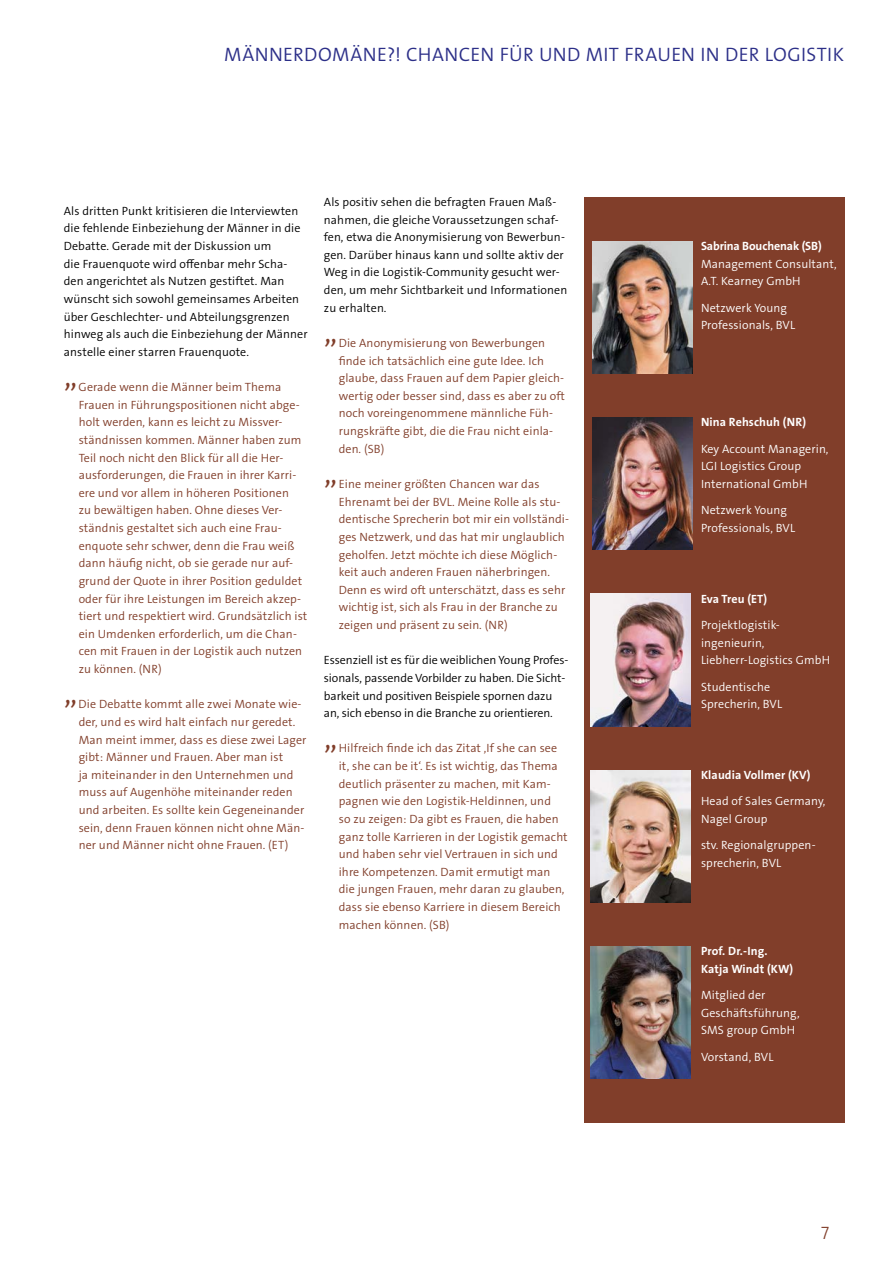
<style>
.page{position:relative;width:893px;height:1263px;background:#fff}
.page>*{position:absolute;margin:0;border:0;box-sizing:border-box;transform-origin:0 0}
.Norm_8_Zitat{font:33px "The Sans LP4 Se Lig";color:#813e2a}
.t1{font:19.5px "The Sans LP4 Se Lig";letter-spacing:.015em;color:#2c2f88}
.t2{font:18px "The Sans LP3 Lig";color:#813e2a}
.Norm_8_Zitat-2{font:12px/17.7px "The Sans LP4 Se Lig";letter-spacing:.01em;color:#813e2a}
.Norm_8_Text{font:12px/17.7px "The Sans LP4 Se Lig";letter-spacing:.01em;color:#000}
.Norm_8_Text-2{font:12px/17.7px "The Sans LP4 Se Lig";letter-spacing:.01em;color:#fff}
.Norm_8_Text-3{font:12px/17.7px "The Sans LP7 Bld";letter-spacing:.01em;color:#fff}
.s1{font-family:"The Sans LP7 Bld"}
</style>
<div class="page">
<div style="left:584px;top:197px;width:260px;height:925px;background:#813e2a"></div>
<img style="left:591px;top:946px;width:99px;height:133px">
<img style="left:591px;top:770px;width:99px;height:132px">
<img style="left:591px;top:594px;width:99px;height:132px">
<img style="left:593px;top:417px;width:99px;height:133px">
<img style="left:593px;top:241px;width:99px;height:132px">
<h2 class="t1" style="left:224px;top:41px;width:621px">MÄNNERDOMÄNE?! CHANCEN FÜR UND MIT FRAUEN IN DER LOGISTIK</h2>
<p class="Norm_8_Text" style="left:64px;top:202px;width:245px">Als dritten Punkt kritisieren die Interviewten die fehlende Einbeziehung der Männer in die Debatte. Gerade mit der Diskussion um<br>die Frauenquote wird offenbar mehr Scha&shy;den angerichtet als Nutzen gestiftet. Man wünscht sich sowohl gemeinsames Arbeiten über Geschlechter- und Abteilungsgrenzen hinweg als auch die Einbeziehung der Männer anstelle einer starren Frauenquote.</p>
<p class="Norm_8_Zitat" style="left:64px;top:354px;width:15px">„</p>
<p class="Norm_8_Zitat-2" style="left:79px;top:378px;width:230px">Gerade wenn die Männer beim Thema Frauen in Führungspositionen nicht abge&shy;holt werden, kann es leicht zu Missver&shy;ständnissen kommen. Männer haben zum Teil noch nicht den Blick für all die Her&shy;ausforderungen, die Frauen in ihrer Karri&shy;ere und vor allem in höheren Positionen<br>zu bewältigen haben. Ohne dieses Ver&shy;ständnis gestaltet sich auch eine Frau&shy;enquote sehr schwer, denn die Frau weiß dann häufig nicht, ob sie gerade nur auf&shy;grund der Quote in ihrer Position geduldet oder für ihre Leistungen im Bereich akzep&shy;tiert und respektiert wird. Grundsätzlich ist ein Umdenken erforderlich, um die Chan&shy;cen mit Frauen in der Logistik auch nutzen zu können. (NR)</p>
<p class="Norm_8_Zitat" style="left:64px;top:671px;width:15px">„</p>
<p class="Norm_8_Zitat-2" style="left:79px;top:695px;width:229px">Die Debatte kommt alle zwei Monate wie&shy;der, und es wird halt einfach nur geredet.<br>Man meint immer, dass es diese zwei Lager gibt: Männer und Frauen. Aber man ist<br>ja miteinander in den Unternehmen und muss auf Augenhöhe miteinander reden und arbeiten. Es sollte kein Gegeneinander sein, denn Frauen können nicht ohne Män&shy;ner und Männer nicht ohne Frauen. (ET)</p>
<p class="Norm_8_Text" style="left:324px;top:193px;width:245px">Als positiv sehen die befragten Frauen Maß&shy;nahmen, die gleiche Voraussetzungen schaf&shy;fen, etwa die Anonymisierung von Bewerbun&shy;gen. Darüber hinaus kann und sollte aktiv der Weg in die Logistik-Community gesucht wer&shy;den, um mehr Sichtbarkeit und Informationen zu erhalten.</p>
<p class="Norm_8_Zitat" style="left:324px;top:310px;width:15px">„</p>
<p class="Norm_8_Zitat-2" style="left:339px;top:334px;width:228px">Die Anonymisierung von Bewerbungen finde ich tatsächlich eine gute Idee. Ich glaube, dass Frauen auf dem Papier gleich&shy;wertig oder besser sind, dass es aber zu oft noch voreingenommene männliche Füh&shy;rungskräfte gibt, die die Frau nicht einla&shy;den. (SB)</p>
<p class="Norm_8_Zitat" style="left:324px;top:451px;width:15px">„</p>
<p class="Norm_8_Zitat-2" style="left:339px;top:475px;width:232px">Eine meiner größten Chancen war das Ehrenamt bei der BVL. Meine Rolle als stu&shy;dentische Sprecherin bot mir ein vollständi&shy;ges Netzwerk, und das hat mir unglaublich geholfen. Jetzt möchte ich diese Möglich&shy;keit auch anderen Frauen näherbringen.<br>Denn es wird oft unterschätzt, dass es sehr wichtig ist, sich als Frau in der Branche zu zeigen und präsent zu sein. (NR)</p>
<p class="Norm_8_Text" style="left:324px;top:651px;width:246px">Essenziell ist es für die weiblichen Young Profes&shy;sionals, passende Vorbilder zu haben. Die Sicht&shy;barkeit und positiven Beispiele spornen dazu an, sich ebenso in die Branche zu orientieren.</p>
<p class="Norm_8_Zitat" style="left:324px;top:715px;width:15px">„</p>
<p class="Norm_8_Zitat-2" style="left:339px;top:740px;width:230px">Hilfreich finde ich das Zitat ,If she can see it, she can be it‘. Es ist wichtig, das Thema deutlich präsenter zu machen, mit Kam&shy;pagnen wie den Logistik-Heldinnen, und<br>so zu zeigen: Da gibt es Frauen, die haben ganz tolle Karrieren in der Logistik gemacht und haben sehr viel Vertrauen in sich und ihre Kompetenzen. Damit ermutigt man die jungen Frauen, mehr daran zu glauben, dass sie ebenso Karriere in diesem Bereich machen können. (SB)</p>
<p class="Norm_8_Text-2" style="left:701px;top:237px;width:137px"><span class="s1">Sabrina Bouchenak (SB)<br></span>Management Consultant,<br>A.T. Kearney GmbH</p>
<p class="Norm_8_Text-2" style="left:701px;top:299px;width:96px">Netzwerk Young<br>Professionals, BVL</p>
<p class="Norm_8_Text-3" style="left:701px;top:413px;width:107px">Nina Rehschuh (NR)</p>
<p class="Norm_8_Text-2" style="left:701px;top:440px;width:129px">Key Account Managerin,<br>LGI Logistics Group<br>International GmbH</p>
<p class="Norm_8_Text-2" style="left:701px;top:502px;width:96px">Netzwerk Young<br>Professionals, BVL</p>
<p class="Norm_8_Text-3" style="left:701px;top:590px;width:68px">Eva Treu (ET)</p>
<p class="Norm_8_Text-2" style="left:701px;top:616px;width:131px">Projektlogistik&shy;ingenieurin,<br>Liebherr-Logistics GmbH</p>
<p class="Norm_8_Text-2" style="left:701px;top:678px;width:83px">Studentische<br>Sprecherin, BVL</p>
<p class="Norm_8_Text-3" style="left:701px;top:766px;width:111px">Klaudia Vollmer (KV)</p>
<p class="Norm_8_Text-2" style="left:701px;top:792px;width:126px">Head of Sales Germany,<br>Nagel Group</p>
<p class="Norm_8_Text-2" style="left:701px;top:836px;width:116px">stv. Regionalgruppen&shy;sprecherin, BVL</p>
<p class="Norm_8_Text-3" style="left:701px;top:942px;width:94px">Prof. Dr.-Ing.<br>Katja Windt (KW)</p>
<p class="Norm_8_Text-2" style="left:701px;top:986px;width:100px">Mitglied der<br>Geschäftsführung,<br>SMS group GmbH</p>
<p class="Norm_8_Text-2" style="left:701px;top:1048px;width:74px">Vorstand, BVL</p>
<h3 class="t2" style="left:821px;top:1221px;width:10px">7</h3>
</div>
